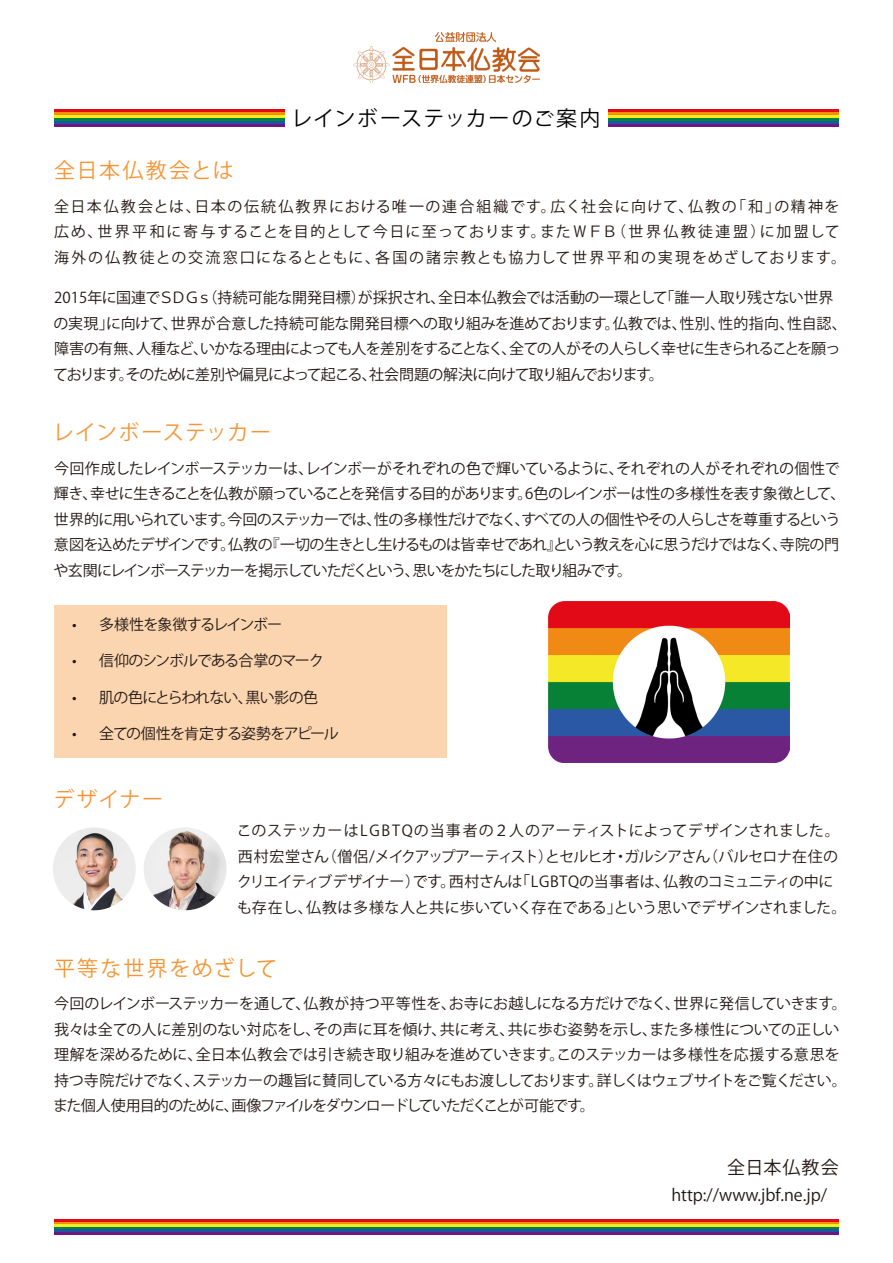
<style>
.page{position:relative;width:893px;height:1263px;background:#fff}
.page>*{position:absolute;margin:0;border:0;box-sizing:border-box;transform-origin:0 0}
.t1{font:21px "Hiragino Sans W7";letter-spacing:.06em;color:#000}
.t2{font:21px "Hiragino Sans W7";letter-spacing:.065em;color:#f59636}
.t3{font:21px "Hiragino Sans W7";letter-spacing:.085em;color:#f59636}
.t4{font:21px "Hiragino Sans W7";letter-spacing:.045em;color:#f59636}
.t5{font:18px "Hiragino Sans W2";letter-spacing:.06em;color:#231815}
.t6{font:900 16.5px "Avenir";color:#231815}
.t7{font:15px/25.5px "Hiragino Sans W2";letter-spacing:-.035em;color:#231815}
.t8{font:15px/25.5px "Hiragino Sans W2";letter-spacing:-.06em;color:#231815}
.t9{font:15px/25.5px "Hiragino Sans W2";letter-spacing:-.015em;color:#231815}
.t10{font:15px/25.5px "Hiragino Sans W2";letter-spacing:.105em;color:#231815}
.t11{font:15px "Hiragino Sans W2";letter-spacing:-.055em;color:#231815}
.t12{font:15px "Hiragino Sans W2";letter-spacing:-.075em;color:#231815}
</style>
<div class="page">
<img style="left:144px;top:827px;width:83px;height:83px;border-radius:41px">
<img style="left:53px;top:827px;width:83px;height:83px;border-radius:41px">
<img style="left:353px;top:33px;width:187px;height:50px">
<div style="left:54px;top:606px;width:392px;height:152px;background:#fad5af"></div>
<img style="left:549px;top:601px;width:241px;height:161px">
<hr style="left:54px;top:109px;width:231px;height:3px;background:#e50916">
<hr style="left:54px;top:112px;width:231px;height:3px;background:#f29008">
<hr style="left:54px;top:115px;width:231px;height:3px;background:#f6ec21">
<hr style="left:54px;top:118px;width:231px;height:3px;background:#00843a">
<hr style="left:54px;top:121px;width:231px;height:3px;background:#1c55a5">
<hr style="left:54px;top:124px;width:231px;height:3px;background:#6b1784">
<hr style="left:54px;top:1220px;width:785px;height:4px;background:#e50916">
<hr style="left:54px;top:1222px;width:785px;height:3px;background:#f29008">
<hr style="left:54px;top:1225px;width:785px;height:2px;background:#f6ec21">
<hr style="left:54px;top:1227px;width:785px;height:2px;background:#00843a">
<hr style="left:54px;top:1229px;width:785px;height:3px;background:#1c55a5">
<hr style="left:54px;top:1232px;width:785px;height:2px;background:#6b1784">
<hr style="left:608px;top:109px;width:231px;height:3px;background:#e50916">
<hr style="left:608px;top:112px;width:231px;height:3px;background:#f29008">
<hr style="left:608px;top:115px;width:231px;height:3px;background:#f6ec21">
<hr style="left:608px;top:118px;width:231px;height:3px;background:#00843a">
<hr style="left:608px;top:121px;width:231px;height:3px;background:#1c55a5">
<hr style="left:608px;top:124px;width:231px;height:3px;background:#6b1784">
<h1 class="t2" style="left:54px;top:159px;width:181px">全日本仏教会とは</h1>
<h1 class="t1" style="left:291px;top:107px;width:311px">レインボーステッカーのご案内</h1>
<p class="t10" style="left:54px;top:194px;width:794px">全日本仏教会とは、日本の伝統仏教界における唯一の連合組織です。広く社会に向けて、仏教の「和」の精神を広め、世界平和に寄与することを目的として今日に至っております。またＷＦＢ（世界仏教徒連盟）に加盟して海外の仏教徒との交流窓口になるとともに、各国の諸宗教とも協力して世界平和の実現をめざしております。</p>
<p class="t7" style="left:53px;top:285px;width:795px">2015年に国連でＳＤＧｓ（持続可能な開発目標）が採択され、全日本仏教会では活動の一環として「誰一人取り残さない世界の実現」に向けて、世界が合意した持続可能な開発目標への取り組みを進めております。仏教では、性別、性的指向、性自認、障害の有無、人種など、いかなる理由によっても人を差別をすることなく、全ての人がその人らしく幸せに生きられることを願っております。そのために差別や偏見によって起こる、社会問題の解決に向けて取り組んでおります。</p>
<h1 class="t4" style="left:53px;top:421px;width:220px">レインボーステッカー</h1>
<p class="t8" style="left:53px;top:456px;width:794px">今回作成したレインボーステッカーは、レインボーがそれぞれの色で輝いているように、それぞれの人がそれぞれの個性で輝き、幸せに生きることを仏教が願っていることを発信する目的があります。6色のレインボーは性の多様性を表す象徴として、世界的に用いられています。今回のステッカーでは、性の多様性だけでなく、すべての人の個性やその人らしさを尊重するという意図を込めたデザインです。仏教の『一切の生きとし生けるものは皆幸せであれ』という教えを心に思うだけではなく、寺院の門や玄関にレインボーステッカーを掲示していただくという、思いをかたちにした取り組みです。</p>
<p class="t8" style="left:72px;top:612px;width:212px">• 多様性を象徴するレインボー</p>
<p class="t12" style="left:72px;top:652px;width:254px">• 信仰のシンボルである合掌のマーク</p>
<p class="t7" style="left:72px;top:685px;width:248px">• 肌の色にとらわれない、黒い影の色</p>
<p class="t11" style="left:72px;top:725px;width:268px">• 全ての個性を肯定する姿勢をアピール</p>
<h1 class="t2" style="left:54px;top:787px;width:111px">デザイナー</h1>
<p class="t9" style="left:237px;top:818px;width:611px">このステッカーはLGBTQの当事者の２人のアーティストによってデザインされました。西村宏堂さん（僧侶/メイクアップアーティスト）とセルヒオ・ガルシアさん（バルセロナ在住のクリエイティブデザイナー）です。西村さんは「LGBTQの当事者は、仏教のコミュニティの中にも存在し、仏教は多様な人と共に歩いていく存在である」という思いでデザインされました。</p>
<h1 class="t3" style="left:54px;top:956px;width:225px">平等な世界をめざして</h1>
<p class="t7" style="left:53px;top:991px;width:795px">今回のレインボーステッカーを通して、仏教が持つ平等性を、お寺にお越しになる方だけでなく、世界に発信していきます。我々は全ての人に差別のない対応をし、その声に耳を傾け、共に考え、共に歩む姿勢を示し、また多様性についての正しい理解を深めるために、全日本仏教会では引き続き取り組みを進めていきます。このステッカーは多様性を応援する意思を持つ寺院だけでなく、ステッカーの趣旨に賛同している方々にもお渡ししております。詳しくはウェブサイトをご覧ください。また個人使用目的のために、画像ファイルをダウンロードしていただくことが可能です。</p>
<p class="t5" style="left:727px;top:1157px;width:113px">全日本仏教会</p>
<p class="t6" style="left:671px;top:1185px;width:157px">http://www.jbf.ne.jp/</p>
</div>
